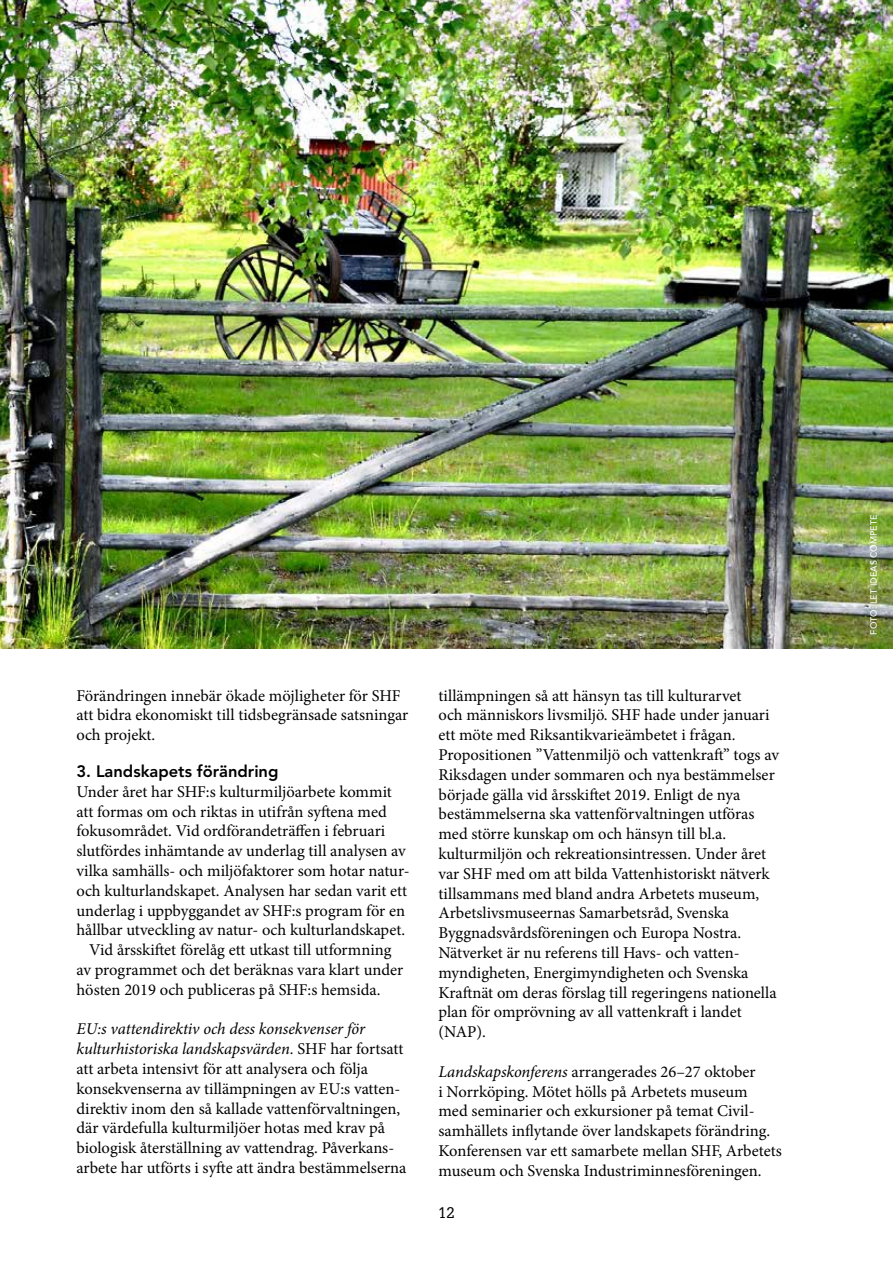
<style>
.page{position:relative;width:893px;height:1263px;background:#fff}
.page>*{position:absolute;margin:0;border:0;box-sizing:border-box;transform-origin:0 0}
.t1{font:16.5px/19.8px "Minion Pro";color:#000}
.t2{font:800 16.5px "Avenir LT Std";color:#000}
.t3{font:15px "Glypha LT Std";color:#000}
.t4{font:500 9px "Avenir LT Std";color:#fff}
.s1{font-style:italic}
</style>
<div class="page">
<img style="left:0;top:0;width:893px;height:648px">
<p class="t1" style="left:77px;top:685px;width:333px">Förändringen innebär ökade möjligheter för SHF att bidra ekonomiskt till tidsbegränsade satsningar och projekt.</p>
<p class="t2" style="left:77px;top:761px;width:203px">3. Landskapets förändring</p>
<p class="t1" style="left:77px;top:782px;width:317px">Under året har SHF:s kulturmiljöarbete kommit</p>
<p class="t1" style="left:77px;top:801px;width:312px">att formas om och riktas in utifrån syftena med</p>
<p class="t1" style="left:77px;top:821px;width:310px">fokusområdet. Vid ordförandeträffen i februari</p>
<p class="t1" style="left:77px;top:841px;width:331px">slutfördes inhämtande av underlag till analysen av</p>
<p class="t1" style="left:77px;top:861px;width:333px">vilka samhälls- och miljöfaktorer som hotar natur-</p>
<p class="t1" style="left:77px;top:881px;width:332px">och kulturlandskapet. Analysen har sedan varit ett</p>
<p class="t1" style="left:77px;top:900px;width:330px">underlag i uppbyggandet av SHF:s program för en</p>
<p class="t1" style="left:77px;top:920px;width:330px">hållbar utveckling av natur- och kulturlandskapet.</p>
<p class="t1" style="left:89px;top:940px;width:304px">Vid årsskiftet förelåg ett utkast till utformning</p>
<p class="t1" style="left:77px;top:960px;width:328px">av programmet och det beräknas vara klart under</p>
<p class="t1" style="left:77px;top:980px;width:305px">hösten 2019 och publiceras på SHF:s hemsida.</p>
<p class="t1" style="left:77px;top:1019px;width:331px"><span class="s1">EU:s vattendirektiv och dess konsekvenser för kulturhistoriska landskapsvärden.</span> SHF har fortsatt att arbeta intensivt för att analysera och följa konsekvenserna av tillämpningen av EU:s vatten&shy;direktiv inom den så kallade vattenförvaltningen, där värdefulla kulturmiljöer hotas med krav på biologisk återställning av vattendrag. Påverkans&shy;arbete har utförts i syfte att ändra bestämmelserna</p>
<p class="t1" style="left:438px;top:685px;width:342px">tillämpningen så att hänsyn tas till kulturarvet<br>och människors livsmiljö. SHF hade under januari ett möte med Riksantikvarieämbetet i frågan.<br>Propositionen ”Vattenmiljö och vattenkraft” togs av Riksdagen under sommaren och nya bestämmelser började gälla vid årsskiftet 2019. Enligt de nya bestämmelserna ska vattenförvaltningen utföras med större kunskap om och hänsyn till bl.a. kulturmiljön och rekreationsintressen. Under året var SHF med om att bilda Vattenhistoriskt nätverk tillsammans med bland andra Arbetets museum, Arbetslivsmuseernas Samarbetsråd, Svenska Byggnadsvårdsföreningen och Europa Nostra.<br>Nätverket är nu referens till Havs- och vatten&shy;myndigheten, Energimyndigheten och Svenska Kraftnät om deras förslag till regeringens nationella plan för omprövning av all vattenkraft i landet (NAP).</p>
<p class="t1" style="left:438px;top:1062px;width:345px"><span class="s1">Landskapskonferens</span> arrangerades 26–27 oktober<br>i Norrköping. Mötet hölls på Arbetets museum<br>med seminarier och exkursioner på temat Civil&shy;samhällets inflytande över landskapets förändring.<br>Konferensen var ett samarbete mellan SHF, Arbetets museum och Svenska Industriminnesföreningen.</p>
<p class="t3" style="left:438px;top:1204px;width:18px">12</p>
<p class="t4" style="left:868px;top:635px;width:122px;rotate:-90deg">FOTO: LET IDEAS COMPETE</p>
</div>
